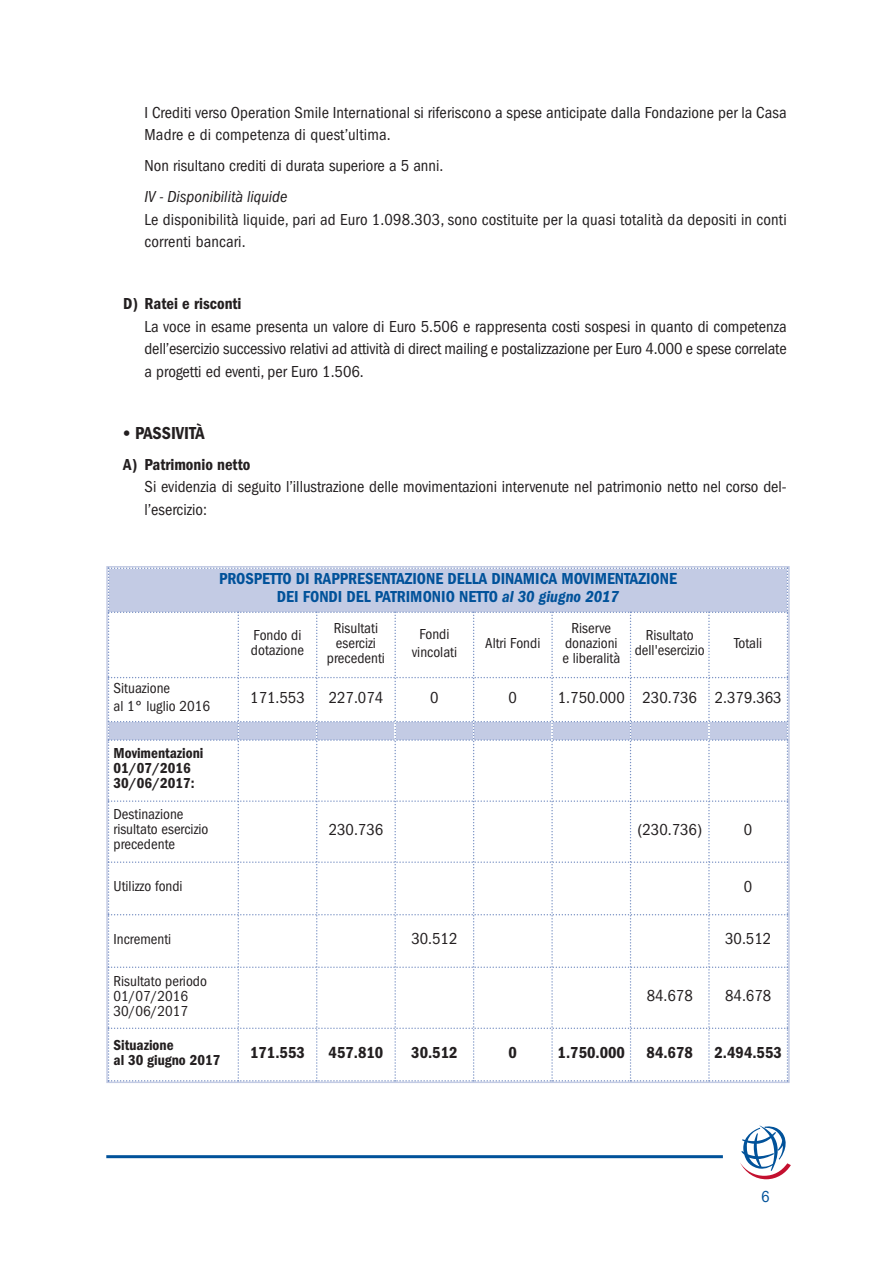
<style>
.page{position:relative;width:893px;height:1263px;background:#fff}
.page>*{position:absolute;margin:0;border:0;box-sizing:border-box;transform-origin:0 0}
.t1{font:18px "ITC Franklin Gothic Std Dm Cd";color:#231f20}
.t2{font:condensed 16.5px/22.5px "ITC Franklin Gothic Std";color:#231f20}
.t3{font:16.5px/18px "ITC Franklin Gothic Std Dm Cd";color:#01529a;text-align:center}
.t4{font:16.5px "ITC Franklin Gothic Std Dm Cd";color:#231f20}
.t5{font:italic condensed 16.5px "ITC Franklin Gothic Std";color:#231f20}
.t6{font:condensed 16.5px "ITC Franklin Gothic Std";color:#01529a}
.t7{font:condensed 15px/15px "ITC Franklin Gothic Std";color:#231f20}
.t8{font:15px/15px "ITC Franklin Gothic Std Dm Cd";color:#231f20}
.s1{font-family:"Archer";font-weight:700;font-size:21px}
.s2{font-family:"ITC Franklin Gothic Std Dm Cd It"}
</style>
<div class="page">
<svg style="left:740px;top:1125px;width:51px;height:54px"></svg>
<hr style="left:106px;top:1155px;width:617px;height:3px;background:#01529a">
<svg style="left:108px;top:567px;width:680px;height:514px"></svg>
<p class="t2" style="left:145px;top:102px;width:644px">I Crediti verso Operation Smile International si riferiscono a spese anticipate dalla Fondazione per la Casa<br>Madre e di competenza di quest’ultima.</p>
<p class="t2" style="left:145px;top:156px;width:300px">Non risultano crediti di durata superiore a 5 anni.</p>
<p class="t5" style="left:145px;top:191px;width:144px">IV - Disponibilità liquide</p>
<p class="t2" style="left:145px;top:209px;width:644px">Le disponibilità liquide, pari ad Euro 1.098.303, sono costituite per la quasi totalità da depositi in conti correnti bancari.</p>
<p class="t4" style="left:123px;top:298px;width:120px">D) RATEI E RISCONTI</p>
<p class="t2" style="left:145px;top:316px;width:644px;text-align:justify">La voce in esame presenta un valore di Euro 5.506 e rappresenta costi sospesi in quanto di competenza dell’esercizio successivo relativi ad attività di direct mailing e postalizzazione per Euro 4.000 e spese correlate a progetti ed eventi, per Euro 1.506.</p>
<p class="t1" style="left:123px;top:427px;width:83px"><span class="s1">•</span> PASSIVITÀ</p>
<p class="t4" style="left:123px;top:459px;width:129px">A) PATRIMONIO NETTO</p>
<p class="t2" style="left:145px;top:477px;width:644px">Si evidenzia di seguito l’illustrazione delle movimentazioni intervenute nel patrimonio netto nel corso del&shy;l’esercizio:</p>
<p class="t3" style="left:219px;top:571px;width:459px">PROSPETTO DI RAPPRESENTAZIONE DELLA DINAMICA MOVIMENTAZIONE<br>DEI FONDI DEL PATRIMONIO NETTO <span class="s2">al 30 giugno 2017</span></p>
<p class="t7" style="left:251px;top:629px;width:55px">Fondo di dotazione</p>
<p class="t7" style="left:327px;top:621px;width:59px;text-align:center">Risultati esercizi precedenti</p>
<p class="t7" style="left:412px;top:626px;width:47px;line-height:18px;text-align:center">Fondi vincolati</p>
<p class="t7" style="left:485px;top:636px;width:57px">Altri Fondi</p>
<p class="t7" style="left:562px;top:621px;width:59px;text-align:center">Riserve donazioni e liberalità</p>
<p class="t7" style="left:635px;top:629px;width:71px;text-align:center">Risultato dell'esercizio</p>
<p class="t7" style="left:734px;top:636px;width:30px">Totali</p>
<p class="t7" style="left:114px;top:681px;width:98px;line-height:18px">Situazione<br>al 1° luglio 2016</p>
<p class="t2" style="left:250px;top:687px;width:56px">171.553</p>
<p class="t2" style="left:329px;top:687px;width:56px">227.074</p>
<p class="t2" style="left:430px;top:687px;width:10px">0</p>
<p class="t2" style="left:509px;top:687px;width:10px">0</p>
<p class="t2" style="left:558px;top:687px;width:225px">1.750.000 230.736 2.379.363</p>
<p class="t8" style="left:114px;top:747px;width:91px">MOVIMENTAZIONI<br>01/07/2016<br>30/06/2017:</p>
<p class="t7" style="left:114px;top:808px;width:96px">Destinazione risultato esercizio precedente</p>
<p class="t2" style="left:329px;top:819px;width:56px">230.736</p>
<p class="t2" style="left:637px;top:819px;width:66px">(230.736)</p>
<p class="t2" style="left:744px;top:819px;width:10px">0</p>
<p class="t7" style="left:114px;top:880px;width:71px">Utilizzo fondi</p>
<p class="t2" style="left:744px;top:876px;width:10px">0</p>
<p class="t7" style="left:114px;top:932px;width:59px">Incrementi</p>
<p class="t2" style="left:411px;top:929px;width:48px">30.512</p>
<p class="t2" style="left:725px;top:929px;width:48px">30.512</p>
<p class="t7" style="left:114px;top:974px;width:95px">Risultato periodo<br>01/07/2016<br>30/06/2017</p>
<p class="t2" style="left:647px;top:985px;width:48px">84.678</p>
<p class="t2" style="left:725px;top:985px;width:48px">84.678</p>
<p class="t8" style="left:114px;top:1038px;width:108px">SITUAZIONE<br>AL 30 GIUGNO 2017</p>
<p class="t4" style="left:250px;top:1046px;width:56px">171.553</p>
<p class="t4" style="left:329px;top:1046px;width:56px">457.810</p>
<p class="t4" style="left:411px;top:1046px;width:48px">30.512</p>
<p class="t4" style="left:509px;top:1046px;width:10px">0</p>
<p class="t4" style="left:558px;top:1046px;width:69px">1.750.000</p>
<p class="t4" style="left:647px;top:1046px;width:48px">84.678</p>
<p class="t4" style="left:714px;top:1046px;width:69px">2.494.553</p>
<p class="t6" style="left:761px;top:1191px;width:10px">6</p>
</div>
